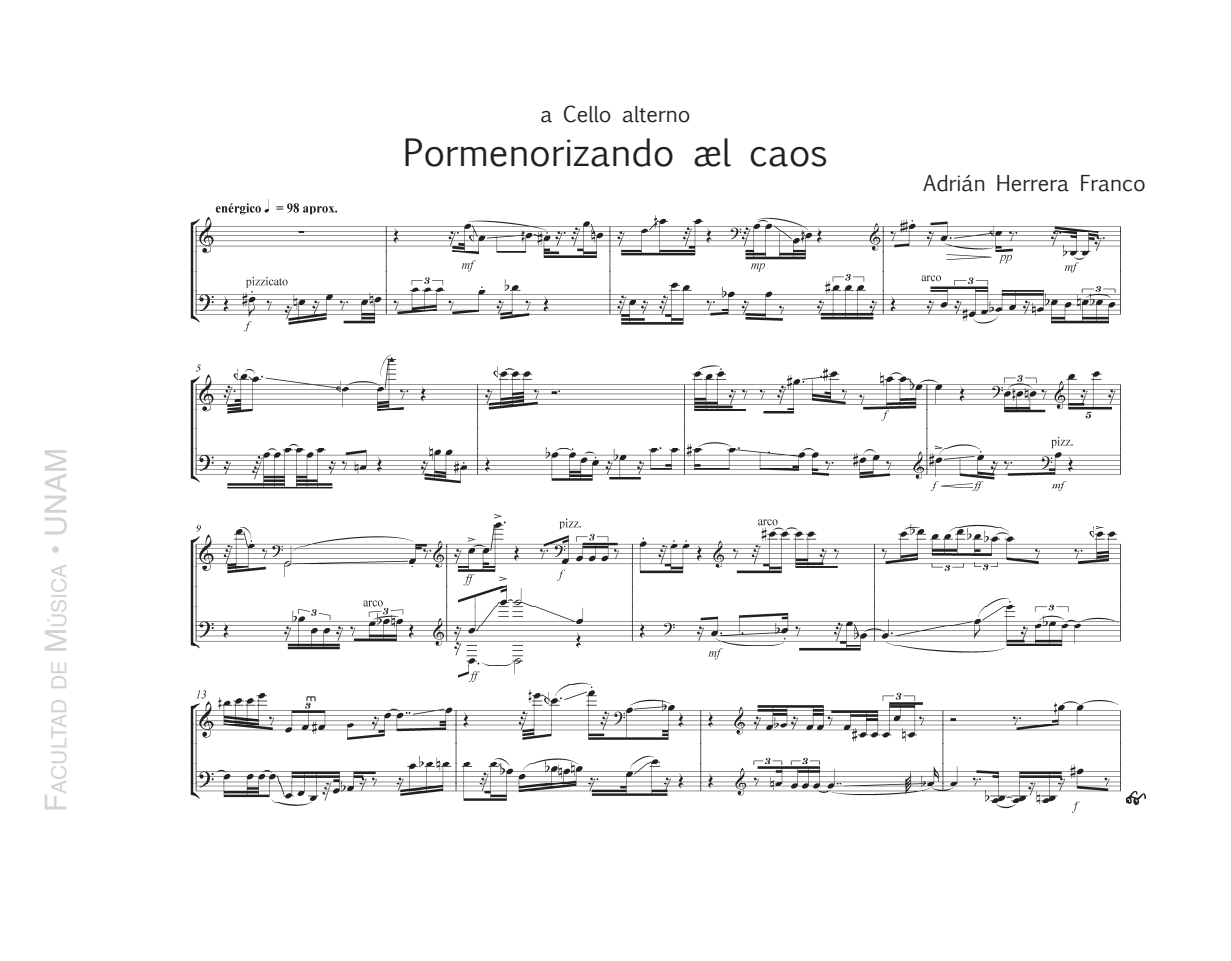
<style>
.page{position:relative;width:1231px;height:961px;background:#fff}
.page>*{position:absolute;margin:0;border:0;box-sizing:border-box;transform-origin:0 0}
.t1{font:36px "Euphemia UCAS";color:#231f20}
.t2{font:21px "Euphemia UCAS";color:#231f20}
.t3{font:21px "Helvetica";color:#d1d2d4}
.s1{font-size:30px}
</style>
<div class="page">
<img style="left:190px;top:198px;width:955px;height:614px">
<p class="t3" style="left:43px;top:812px;width:365px;rotate:-90deg"><span class="s1">F</span>acultad de <span class="s1">M</span>úsica <span class="s1">• UNAM</span></p>
<p class="t2" style="left:540px;top:99px;width:152px">a Cello alterno</p>
<h1 class="t1" style="left:403px;top:126px;width:426px">Pormenorizando æl caos</h1>
<p class="t2" style="left:923px;top:168px;width:224px">Adrián Herrera Franco</p>
</div>
